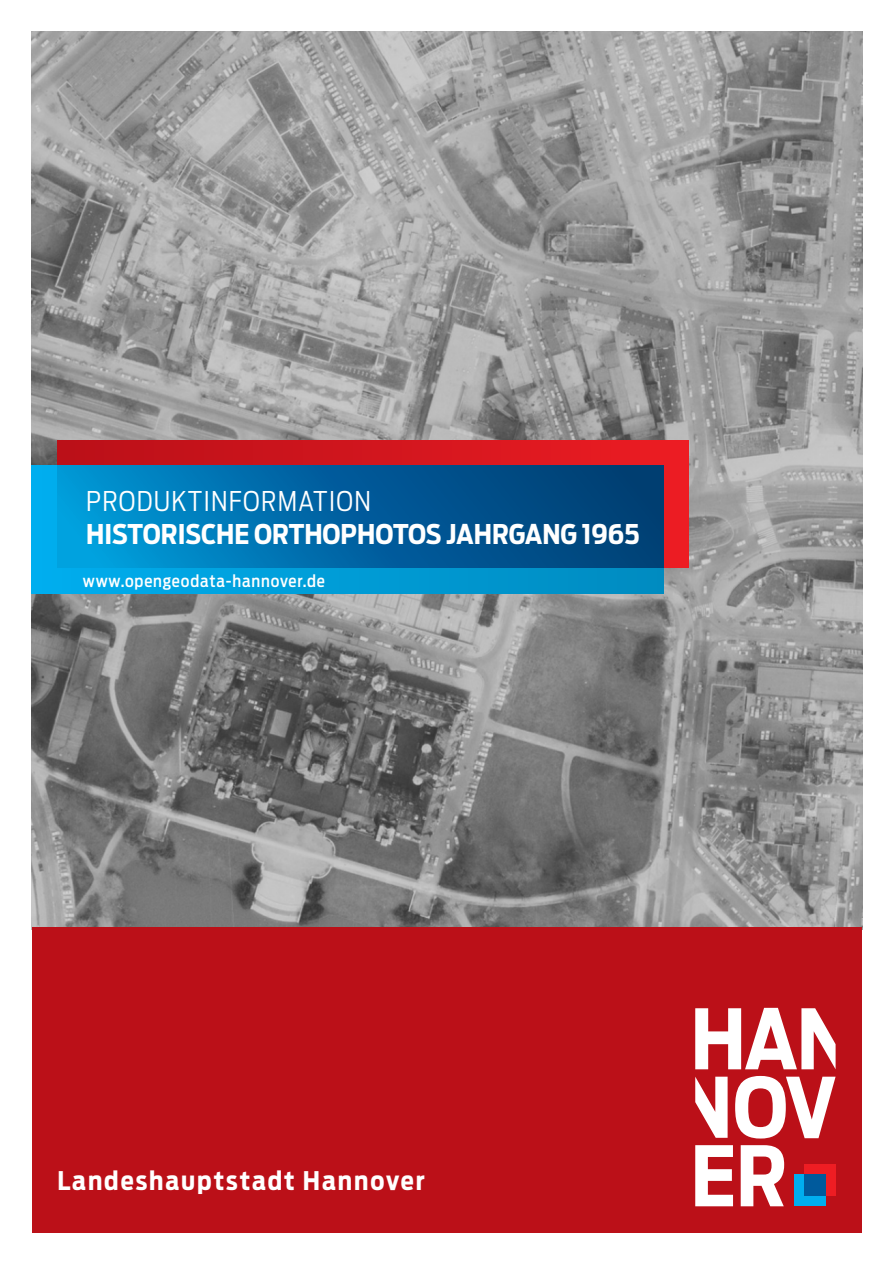
<style>
.page{position:relative;width:893px;height:1263px;background:#fff}
.page>*{position:absolute;margin:0;border:0;box-sizing:border-box;transform-origin:0 0}
.Headline{font:700 27px "Antenna Cond";color:#fff}
.Headline-2{font:300 27px "Antenna Cond";letter-spacing:.05em;color:#fff}
.Wortmarke_unten{font:700 25.5px "Antenna Cond";letter-spacing:.075em;color:#fff}
.Topline_Subline{font:500 16.5px "Antenna Cond";letter-spacing:.05em;color:#fff}
</style>
<div class="page">
<img style="left:32px;top:32px;width:830px;height:897px">
<div style="left:32px;top:927px;width:829px;height:305px;background:#bb1018"></div>
<div style="left:794px;top:1174px;width:31px;height:32px;background:#00aeef"></div>
<div style="left:804px;top:1164px;width:32px;height:32px;background:#ee1d23"></div>
<div style="left:804px;top:1174px;width:21px;height:22px;background:#005a9c"></div>
<svg style="left:695px;top:1145px;width:38px;height:61px"></svg>
<svg style="left:741px;top:1145px;width:43px;height:61px"></svg>
<svg style="left:695px;top:1077px;width:33px;height:61px"></svg>
<svg style="left:735px;top:1076px;width:101px;height:62px"></svg>
<svg style="left:695px;top:1008px;width:141px;height:61px"></svg>
<div style="left:57px;top:440px;width:632px;height:128px;background:linear-gradient(to right,#ba0f18,#e91d24)"></div>
<div style="left:32px;top:466px;width:631px;height:127px;background:linear-gradient(to right,#00aeee,#008bbf)"></div>
<svg style="left:57px;top:466px;width:606px;height:102px;background:#0065a1"></svg>
<p class="Headline-2" style="left:86px;top:485px;width:286px">PRODUKTINFORMATION</p>
<p class="Headline" style="left:86px;top:518px;width:555px">HISTORISCHE ORTHOPHOTOS JAHRGANG 1965</p>
<p class="Topline_Subline" style="left:83px;top:571px;width:243px">www.opengeodata-hannover.de</p>
<p class="Wortmarke_unten" style="left:57px;top:1166px;width:369px">Landeshauptstadt Hannover</p>
</div>
